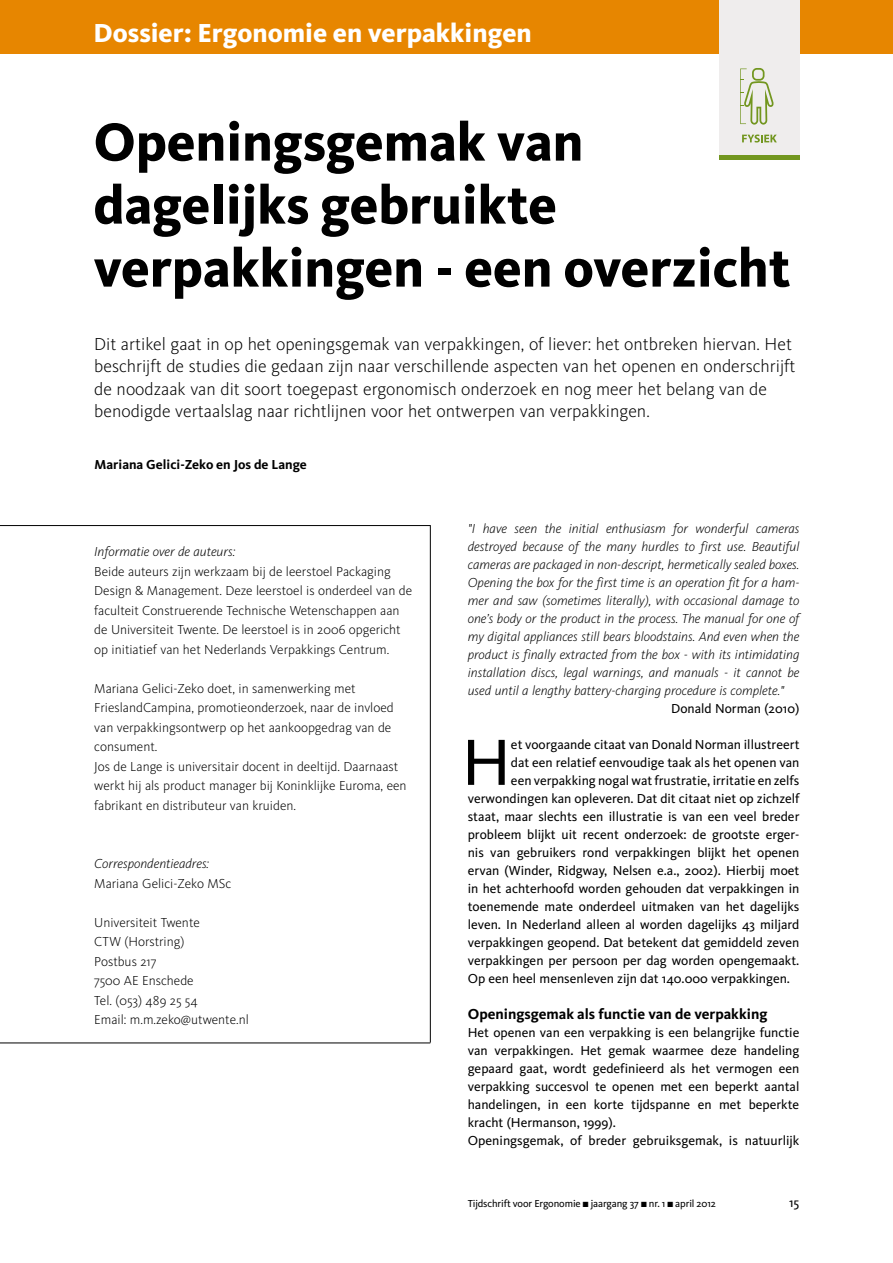
<style>
.page{position:relative;width:893px;height:1263px;background:#fff}
.page>*{position:absolute;margin:0;border:0;box-sizing:border-box;transform-origin:0 0}
.t1{font:67.5px "Kievit OT";color:#000}
.t2{font:800 55.5px/63px "Kievit OT";color:#000}
.t3{font:800 27px "Kievit OT";color:#fff}
.t4{font:300 18px/22.5px "Kievit OT";color:#000}
.t5{font:700 15px "Kievit OT";color:#000}
.t6{font:13.5px/18px "Kievit OT";color:#000}
.t7{font:300 13.5px/19.5px "Kievit OT";color:#000}
.t8{font:italic 300 13.5px/19.5px "Kievit OT";color:#000}
.t9{font:700 13.5px "Kievit OT";color:#000}
.t10{font:10.5px "Kievit OT";letter-spacing:-.01em;color:#000}
.s1{font-style:italic}
.s2{font-style:normal}
</style>
<div class="page">
<div style="left:0;top:0;width:893px;height:54px;background:#e78600"></div>
<div style="left:719px;top:0;width:80px;height:160px;background:#efeded"></div>
<svg style="left:742px;top:135px;width:35px;height:8px"></svg>
<div style="left:719px;top:155px;width:80px;height:5px;background:#72961f"></div>
<svg style="left:740px;top:68px;width:34px;height:57px"></svg>
<hr style="left:0;top:525px;width:430px;height:1px;background:#000">
<hr style="left:0;top:1042px;width:430px;height:1px;background:#000">
<hr style="left:430px;top:525px;width:1px;height:517px;background:#000">
<p class="t3" style="left:94px;top:16px;width:440px">Dossier: Ergonomie en verpakkingen</p>
<p class="t2" style="left:94px;top:110px;width:698px">Openingsgemak van dagelijks gebruikte verpakkingen - een overzicht</p>
<p class="t4" style="left:94px;top:332px;width:703px">Dit artikel gaat in op het openingsgemak van verpakkingen, of liever: het ontbreken hiervan. Het beschrijft de studies die gedaan zijn naar verschillende aspecten van het openen en onderschrijft de noodzaak van dit soort toegepast ergonomisch onderzoek en nog meer het belang van de benodigde vertaalslag naar richtlijnen voor het ontwerpen van verpakkingen.</p>
<p class="t9" style="left:95px;top:456px;width:214px">Mariana Gelici-Zeko en Jos de Lange</p>
<p class="t7" style="left:94px;top:542px;width:319px"><span class="s1">Informatie over de auteurs:<br></span>Beide auteurs zijn werkzaam bij de leerstoel Packaging Design &amp; Management. Deze leerstoel is onderdeel van de faculteit Construerende Technische Wetenschappen aan de Universiteit Twente. De leerstoel is in 2006 opgericht op initiatief van het Nederlands Verpakkings Centrum.</p>
<p class="t7" style="left:94px;top:678px;width:314px">Mariana Gelici-Zeko doet, in samenwerking met FrieslandCampina, promotieonderzoek, naar de invloed van verpakkingsontwerp op het aankoopgedrag van de consument.<br>Jos de Lange is universitair docent in deeltijd. Daarnaast werkt hij als product manager bij Koninklijke Euroma, een fabrikant en distributeur van kruiden.</p>
<p class="t8" style="left:94px;top:854px;width:139px">Correspondentieadres:<br><span class="s2">Mariana Gelici-Zeko MSc</span></p>
<p class="t7" style="left:94px;top:912px;width:156px">Universiteit Twente<br>CTW (Horstring)<br>Postbus 217<br>7500 AE Enschede<br>Tel. (053) 489 25 54<br>Email: m.m.zeko@utwente.nl</p>
<p class="t8" style="left:468px;top:518px;width:333px">"I have seen the initial enthusiasm for wonderful cameras</p>
<p class="t8" style="left:468px;top:536px;width:333px">destroyed because of the many hurdles to first use. Beautiful</p>
<p class="t8" style="left:468px;top:554px;width:333px">cameras are packaged in non-descript, hermetically sealed boxes.</p>
<p class="t8" style="left:468px;top:572px;width:333px">Opening the box for the first time is an operation fit for a ham-</p>
<p class="t8" style="left:468px;top:590px;width:333px">mer and saw (sometimes literally), with occasional damage to</p>
<p class="t8" style="left:468px;top:608px;width:333px">one’s body or the product in the process. The manual for one of</p>
<p class="t8" style="left:468px;top:626px;width:333px">my digital appliances still bears bloodstains. And even when the</p>
<p class="t8" style="left:468px;top:644px;width:333px">product is finally extracted from the box - with its intimidating</p>
<p class="t8" style="left:468px;top:662px;width:333px">installation discs, legal warnings, and manuals - it cannot be</p>
<p class="t8" style="left:468px;top:680px;width:318px">used until a lengthy battery-charging procedure is complete."</p>
<p class="t6" style="left:671px;top:699px;width:130px">Donald Norman (2010)</p>
<p class="t1" style="left:462px;top:721px;width:51px">H</p>
<p class="t6" style="left:511px;top:735px;width:290px">et voorgaande citaat van Donald Norman illustreert</p>
<p class="t6" style="left:511px;top:753px;width:290px">dat een relatief eenvoudige taak als het openen van</p>
<p class="t6" style="left:511px;top:771px;width:290px">een verpakking nogal wat frustratie, irritatie en zelfs</p>
<p class="t6" style="left:468px;top:789px;width:333px">verwondingen kan opleveren. Dat dit citaat niet op zichzelf</p>
<p class="t6" style="left:468px;top:807px;width:333px">staat, maar slechts een illustratie is van een veel breder</p>
<p class="t6" style="left:468px;top:825px;width:333px">probleem blijkt uit recent onderzoek: de grootste erger-</p>
<p class="t6" style="left:468px;top:843px;width:333px">nis van gebruikers rond verpakkingen blijkt het openen</p>
<p class="t6" style="left:468px;top:861px;width:333px">ervan (Winder, Ridgway, Nelsen e.a., 2002). Hierbij moet</p>
<p class="t6" style="left:468px;top:879px;width:333px">in het achterhoofd worden gehouden dat verpakkingen in</p>
<p class="t6" style="left:468px;top:897px;width:333px">toenemende mate onderdeel uitmaken van het dagelijks</p>
<p class="t6" style="left:468px;top:915px;width:333px">leven. In Nederland alleen al worden dagelijks 43 miljard</p>
<p class="t6" style="left:468px;top:933px;width:333px">verpakkingen geopend. Dat betekent dat gemiddeld zeven</p>
<p class="t6" style="left:468px;top:951px;width:333px">verpakkingen per persoon per dag worden opengemaakt.</p>
<p class="t6" style="left:468px;top:969px;width:324px">Op een heel mensenleven zijn dat 140.000 verpakkingen.</p>
<p class="t5" style="left:468px;top:1005px;width:301px">Openingsgemak als functie van de verpakking</p>
<p class="t6" style="left:468px;top:1023px;width:333px">Het openen van een verpakking is een belangrijke functie van verpakkingen. Het gemak waarmee deze handeling gepaard gaat, wordt gedefinieerd als het vermogen een verpakking succesvol te openen met een beperkt aantal handelingen, in een korte tijdspanne en met beperkte kracht (Hermanson, 1999).<br>Openingsgemak, of breder gebruiksgemak, is natuurlijk</p>
<p class="t10" style="left:468px;top:1197px;width:250px">Tijdschrift voor Ergonomie ■ jaargang 37 ■ nr. 1 ■ april 2012</p>
<p class="t6" style="left:789px;top:1193px;width:12px">15</p>
</div>
